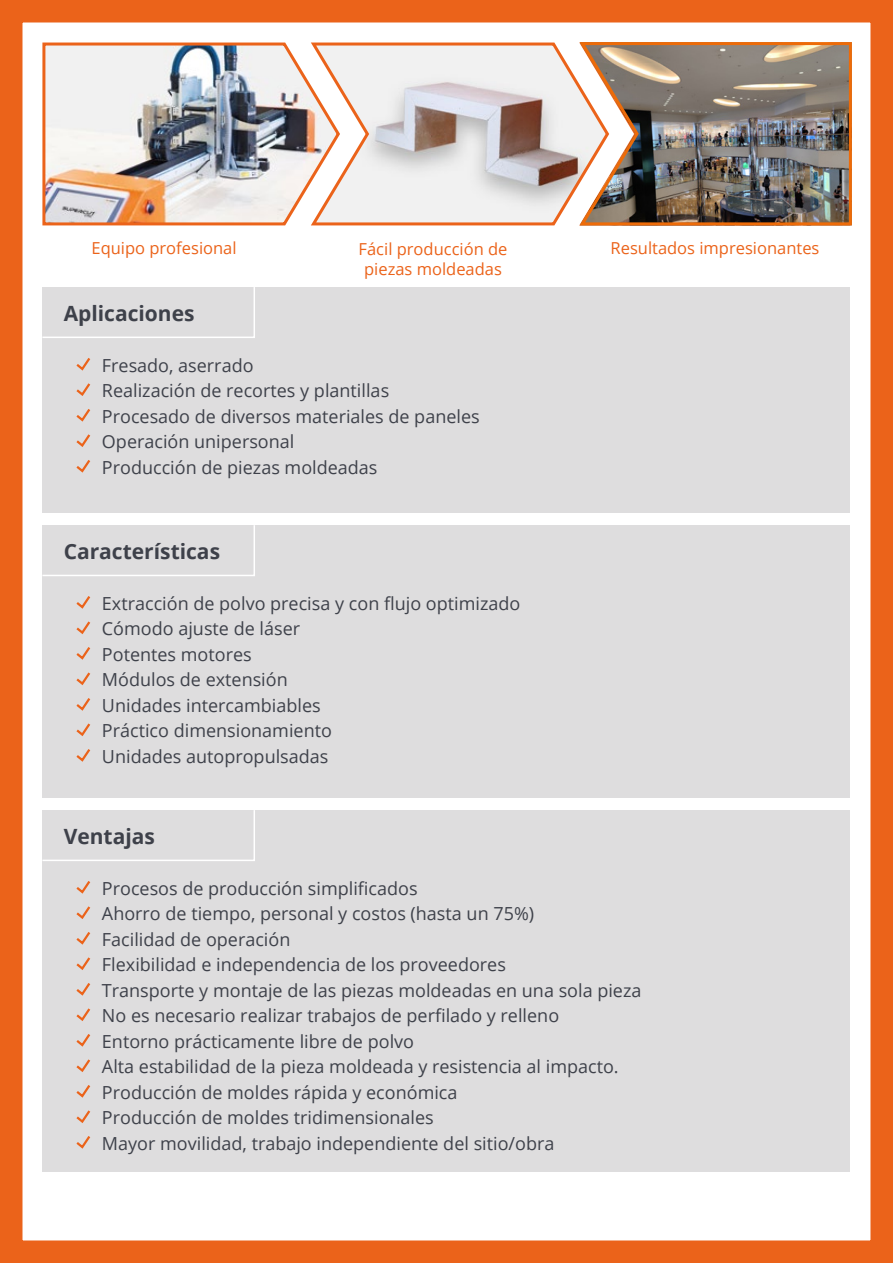
<style>
.page{position:relative;width:893px;height:1263px;background:#fff}
.page>*{position:absolute;margin:0;border:0;box-sizing:border-box;transform-origin:0 0}
.t1{font:700 21px "Open Sans";color:#3e414a}
.t2{font:18px/25.5px "Open Sans";color:#3e414a}
.t3{font:16.5px/19.8px "Open Sans";color:#eb631a;text-align:center}
</style>
<div class="page">
<div style="left:42px;top:287px;width:808px;height:225px;background:#deddde"></div>
<div style="left:42px;top:525px;width:808px;height:272px;background:#deddde"></div>
<div style="left:42px;top:810px;width:808px;height:361px;background:#deddde"></div>
<img style="left:42px;top:42px;width:266px;height:184px">
<svg style="left:308px;top:42px;width:269px;height:184px"></svg>
<svg style="left:42px;top:525px;width:213px;height:51px"></svg>
<svg style="left:42px;top:287px;width:213px;height:51px"></svg>
<svg style="left:76px;top:881px;width:15px;height:13px"></svg>
<svg style="left:76px;top:906px;width:15px;height:13px"></svg>
<svg style="left:76px;top:932px;width:15px;height:13px"></svg>
<svg style="left:76px;top:957px;width:15px;height:13px"></svg>
<svg style="left:76px;top:983px;width:15px;height:13px"></svg>
<svg style="left:76px;top:1008px;width:15px;height:13px"></svg>
<svg style="left:76px;top:1034px;width:15px;height:13px"></svg>
<svg style="left:76px;top:1059px;width:15px;height:13px"></svg>
<svg style="left:76px;top:1085px;width:15px;height:13px"></svg>
<svg style="left:76px;top:1110px;width:15px;height:13px"></svg>
<svg style="left:76px;top:1136px;width:15px;height:13px"></svg>
<svg style="left:76px;top:596px;width:15px;height:13px"></svg>
<svg style="left:76px;top:621px;width:15px;height:13px"></svg>
<svg style="left:76px;top:647px;width:15px;height:13px"></svg>
<svg style="left:76px;top:672px;width:15px;height:14px"></svg>
<svg style="left:76px;top:698px;width:15px;height:13px"></svg>
<svg style="left:76px;top:723px;width:15px;height:14px"></svg>
<svg style="left:76px;top:749px;width:15px;height:13px"></svg>
<svg style="left:76px;top:358px;width:15px;height:13px"></svg>
<svg style="left:76px;top:383px;width:15px;height:13px"></svg>
<svg style="left:76px;top:409px;width:15px;height:13px"></svg>
<svg style="left:76px;top:434px;width:15px;height:13px"></svg>
<svg style="left:76px;top:460px;width:15px;height:13px"></svg>
<svg style="left:42px;top:810px;width:213px;height:51px"></svg>
<div style="left:0;top:0;width:893px;height:1263px;border:22px solid #eb631a"></div>
<img style="left:577px;top:42px;width:275px;height:184px">
<p class="t3" style="left:91px;top:238px;width:147px">Equipo profesional</p>
<p class="t3" style="left:359px;top:238px;width:150px">Fácil producción de piezas moldeadas</p>
<p class="t3" style="left:611px;top:238px;width:210px">Resultados impresionantes</p>
<p class="t1" style="left:64px;top:298px;width:132px">Aplicaciones</p>
<p class="t2" style="left:102px;top:352px;width:379px">Fresado, aserrado<br>Realización de recortes y plantillas<br>Procesado de diversos materiales de paneles<br>Operación unipersonal<br>Producción de piezas moldeadas</p>
<p class="t1" style="left:64px;top:536px;width:158px">Características</p>
<p class="t2" style="left:102px;top:590px;width:420px">Extracción de polvo precisa y con flujo optimizado<br>Cómodo ajuste de láser<br>Potentes motores<br>Módulos de extensión<br>Unidades intercambiables<br>Práctico dimensionamiento<br>Unidades autopropulsadas</p>
<p class="t1" style="left:64px;top:821px;width:93px">Ventajas</p>
<p class="t2" style="left:102px;top:875px;width:541px">Procesos de producción simplificados<br>Ahorro de tiempo, personal y costos (hasta un 75%)<br>Facilidad de operación<br>Flexibilidad e independencia de los proveedores<br>Transporte y montaje de las piezas moldeadas en una sola pieza No es necesario realizar trabajos de perfilado y relleno<br>Entorno prácticamente libre de polvo<br>Alta estabilidad de la pieza moldeada y resistencia al impacto.<br>Producción de moldes rápida y económica<br>Producción de moldes tridimensionales<br>Mayor movilidad, trabajo independiente del sitio/obra</p>
</div>
